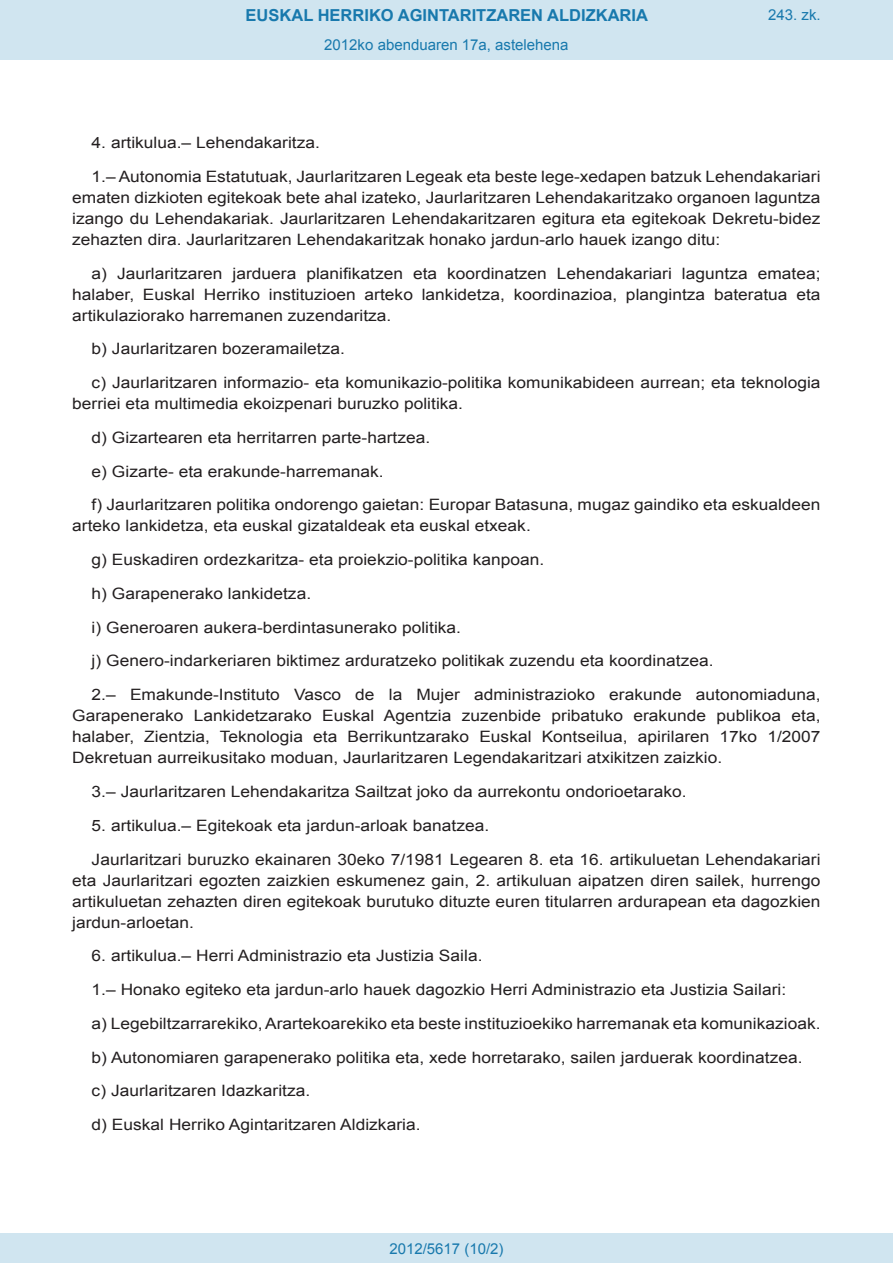
<style>
.page{position:relative;width:893px;height:1263px;background:#fff}
.page>*{position:absolute;margin:0;border:0;box-sizing:border-box;transform-origin:0 0}
.t1{font:700 16.5px "Arial";color:#1879ad}
.BOPVDetalle{font:15.6px/21px "Arial";color:#231f20;text-align:justify;scale:1.11 1}
.Paginacion_Centro{font:15px "Arial";color:#1879ad}
</style>
<div class="page">
<div style="left:0;top:0;width:893px;height:60px;background:#d0e5f0"></div>
<div style="left:0;top:1233px;width:893px;height:30px;background:#d0e5f0"></div>
<p class="t1" style="left:246px;top:4px;width:404px">EUSKAL HERRIKO AGINTARITZAREN ALDIZKARIA</p>
<p class="Paginacion_Centro" style="left:324px;top:35px;width:246px">2012ko abenduaren 17a, astelehena</p>
<p class="Paginacion_Centro" style="left:768px;top:5px;width:54px">243. zk.</p>
<p class="BOPVDetalle" style="left:92px;top:132px;width:207px">4. artikulua.– Lehendakaritza.</p>
<p class="BOPVDetalle" style="left:72px;top:166px;width:676px;text-indent:19px">1.– Autonomia Estatutuak, Jaurlaritzaren Legeak eta beste lege-xedapen batzuk Lehendakariari ematen dizkioten egitekoak bete ahal izateko, Jaurlaritzaren Lehendakaritzako organoen laguntza izango du Lehendakariak. Jaurlaritzaren Lehendakaritzaren egitura eta egitekoak Dekretu-bidez zehazten dira. Jaurlaritzaren Lehendakaritzak honako jardun-arlo hauek izango ditu:</p>
<p class="BOPVDetalle" style="left:72px;top:263px;width:676px;text-indent:19px">a) Jaurlaritzaren jarduera planifikatzen eta koordinatzen Lehendakariari laguntza ematea; halaber, Euskal Herriko instituzioen arteko lankidetza, koordinazioa, plangintza bateratua eta artikulaziorako harremanen zuzendaritza.</p>
<p class="BOPVDetalle" style="left:92px;top:339px;width:230px">b) Jaurlaritzaren bozeramailetza.</p>
<p class="BOPVDetalle" style="left:72px;top:372px;width:676px;text-indent:19px">c) Jaurlaritzaren informazio- eta komunikazio-politika komunikabideen aurrean; eta teknologia berriei eta multimedia ekoizpenari buruzko politika.</p>
<p class="BOPVDetalle" style="left:92px;top:427px;width:306px">d) Gizartearen eta herritarren parte-hartzea.</p>
<p class="BOPVDetalle" style="left:92px;top:461px;width:265px">e) Gizarte- eta erakunde-harremanak.</p>
<p class="BOPVDetalle" style="left:72px;top:495px;width:676px;text-indent:19px">f) Jaurlaritzaren politika ondorengo gaietan: Europar Batasuna, mugaz gaindiko eta eskualdeen arteko lankidetza, eta euskal gizataldeak eta euskal etxeak.</p>
<p class="BOPVDetalle" style="left:92px;top:549px;width:409px">g) Euskadiren ordezkaritza- eta proiekzio-politika kanpoan.</p>
<p class="BOPVDetalle" style="left:92px;top:583px;width:199px">h) Garapenerako lankidetza.</p>
<p class="BOPVDetalle" style="left:92px;top:617px;width:334px">i) Generoaren aukera-berdintasunerako politika.</p>
<p class="BOPVDetalle" style="left:92px;top:651px;width:562px">j) Genero-indarkeriaren biktimez arduratzeko politikak zuzendu eta koordinatzea.</p>
<p class="BOPVDetalle" style="left:72px;top:684px;width:676px;text-indent:19px">2.– Emakunde-Instituto Vasco de la Mujer administrazioko erakunde autonomiaduna, Garapenerako Lankidetzarako Euskal Agentzia zuzenbide pribatuko erakunde publikoa eta, halaber, Zientzia, Teknologia eta Berrikuntzarako Euskal Kontseilua, apirilaren 17ko 1/2007<br>Dekretuan aurreikusitako moduan, Jaurlaritzaren Legendakaritzari atxikitzen zaizkio.</p>
<p class="BOPVDetalle" style="left:92px;top:781px;width:537px">3.– Jaurlaritzaren Lehendakaritza Sailtzat joko da aurrekontu ondorioetarako.</p>
<p class="BOPVDetalle" style="left:92px;top:815px;width:360px">5. artikulua.– Egitekoak eta jardun-arloak banatzea.</p>
<p class="BOPVDetalle" style="left:72px;top:849px;width:676px;text-indent:19px">Jaurlaritzari buruzko ekainaren 30eko 7/1981 Legearen 8. eta 16. artikuluetan Lehendakariari eta Jaurlaritzari egozten zaizkien eskumenez gain, 2. artikuluan aipatzen diren sailek, hurrengo artikuluetan zehazten diren egitekoak burutuko dituzte euren titularren ardurapean eta dagozkien jardun-arloetan.</p>
<p class="BOPVDetalle" style="left:92px;top:945px;width:354px">6. artikulua.– Herri Administrazio eta Justizia Saila.</p>
<p class="BOPVDetalle" style="left:92px;top:979px;width:627px">1.– Honako egiteko eta jardun-arlo hauek dagozkio Herri Administrazio eta Justizia Sailari:</p>
<p class="BOPVDetalle" style="left:92px;top:1013px;width:658px">a) Legebiltzarrarekiko, Arartekoarekiko eta beste instituzioekiko harremanak eta komunikazioak.</p>
<p class="BOPVDetalle" style="left:92px;top:1047px;width:642px">b) Autonomiaren garapenerako politika eta, xede horretarako, sailen jarduerak koordinatzea.</p>
<p class="BOPVDetalle" style="left:92px;top:1080px;width:198px">c) Jaurlaritzaren Idazkaritza.</p>
<p class="BOPVDetalle" style="left:92px;top:1114px;width:298px">d) Euskal Herriko Agintaritzaren Aldizkaria.</p>
<p class="Paginacion_Centro" style="left:389px;top:1238px;width:116px">2012/5617 (10/2)</p>
</div>
